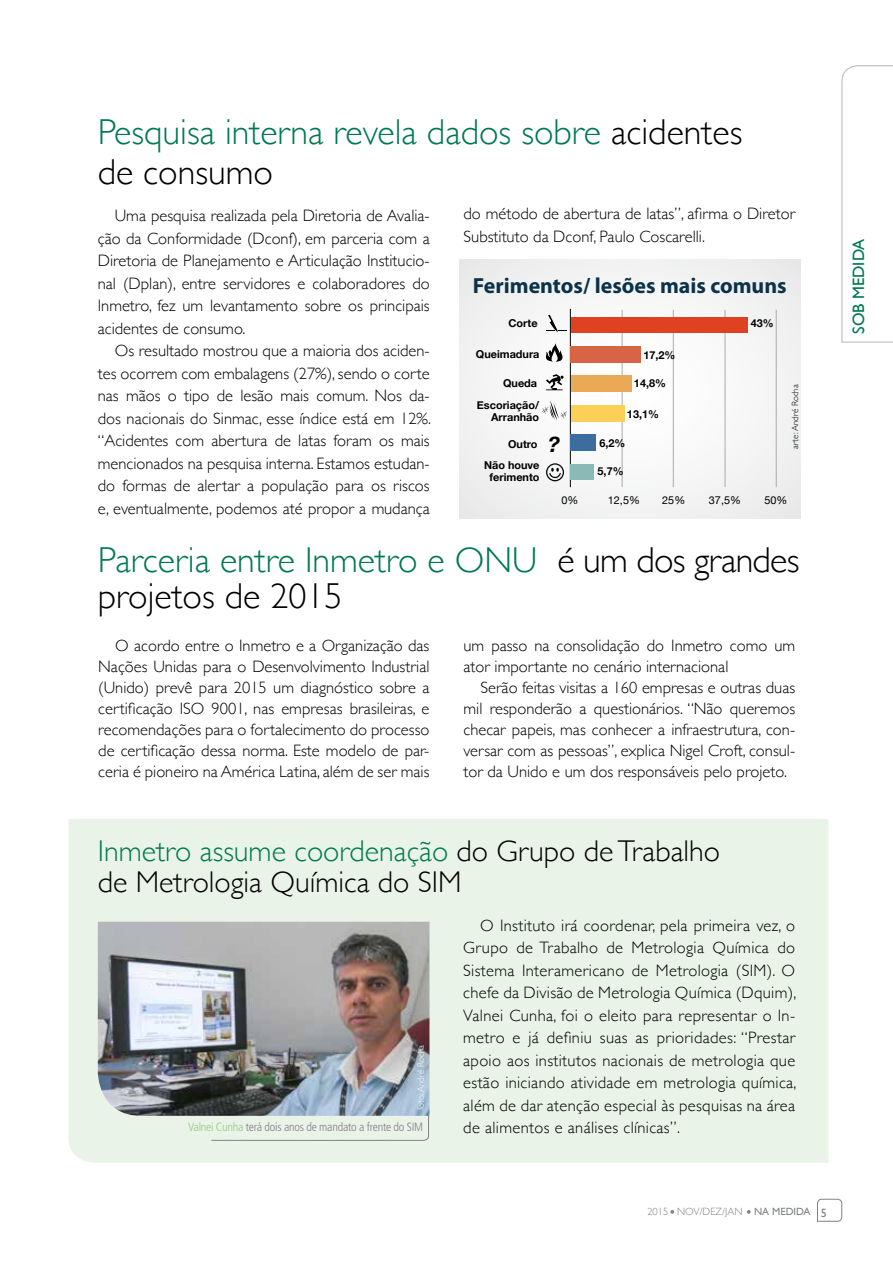
<style>
.page{position:relative;width:893px;height:1263px;background:#fff}
.page>*{position:absolute;margin:0;border:0;box-sizing:border-box;transform-origin:0 0}
.t1{font:300 36px/36px "Gill Sans";color:#000}
.t2{font:300 36px/40.5px "Gill Sans";color:#00794e}
.t3{font:300 30px/31.5px "Gill Sans";color:#000}
.t4{font:700 21.9px "Myriad Pro";color:#0b3249}
.t5{font:italic 700 21.15px "Helvetica Neue";color:#000}
.t6{font:300 16.5px/22.5px "Gill Sans";color:#000;text-align:justify}
.t7{font:16.5px "Gill Sans";color:#00794e}
.t8{font:300 condensed 12px "Frutiger";letter-spacing:-.02em;color:#808285}
.t9{font:700 10.95px/22.5px "Helvetica Neue";color:#000;text-align:right}
.t10{font:10.95px "Helvetica Neue";color:#000}
.t11{font:300 10.5px "Gill Sans";color:#808285}
.t12{font:300 9px "Gill Sans";color:#fff}
.t13{font:300 9px "Gill Sans";color:#000}
.s1{color:#000}
.s2{color:#00794e}
.s3{color:#93c789}
.s4{font-weight:400}
.s5{font-weight:400;font-size:12px}
</style>
<div class="page">
<svg style="left:670px;top:1210px;width:4px;height:4px"></svg>
<svg style="left:747px;top:1210px;width:4px;height:4px"></svg>
<svg style="left:817px;top:1199px;width:25px;height:22px"></svg>
<div style="left:68px;top:819px;width:760px;height:344px;background:#eaf3e7"></div>
<svg style="left:841px;top:65px;width:52px;height:278px"></svg>
<img style="left:98px;top:922px;width:331px;height:194px">
<svg style="left:211px;top:1114px;width:218px;height:27px;background:#dee7de"></svg>
<div style="left:459px;top:259px;width:342px;height:259px;background:#f4f4f5"></div>
<hr style="left:622px;top:310px;width:1px;height:177px;background:#aaa">
<hr style="left:673px;top:310px;width:1px;height:177px;background:#aaa">
<hr style="left:725px;top:310px;width:1px;height:177px;background:#aaa">
<hr style="left:776px;top:310px;width:1px;height:177px;background:#aaa">
<hr style="left:570px;top:309px;width:1px;height:178px;background:#010203">
<div style="left:571px;top:465px;width:23px;height:15px;background:#8bb9b6"></div>
<div style="left:571px;top:434px;width:25px;height:17px;background:#3b6d9f"></div>
<div style="left:571px;top:405px;width:53px;height:16px;background:#fccf56"></div>
<div style="left:571px;top:376px;width:60px;height:16px;background:#e9a955"></div>
<div style="left:571px;top:346px;width:70px;height:16px;background:#d76445"></div>
<div style="left:571px;top:317px;width:176px;height:15px;background:#de4221"></div>
<svg style="left:546px;top:315px;width:21px;height:17px"></svg>
<svg style="left:546px;top:343px;width:17px;height:19px"></svg>
<svg style="left:546px;top:374px;width:18px;height:16px"></svg>
<svg style="left:542px;top:401px;width:25px;height:19px"></svg>
<svg style="left:546px;top:463px;width:18px;height:18px"></svg>
<h1 class="t2" style="left:98px;top:110px;width:646px">Pesquisa interna revela dados sobre <span class="s1">acidentes de consumo</span></h1>
<p class="t6" style="left:98px;top:204px;width:333px;text-indent:17px">Uma pesquisa realizada pela Diretoria de Avalia&shy;ção da Conformidade (Dconf), em parceria com a Diretoria de Planejamento e Articulação Institucio&shy;nal (Dplan), entre servidores e colaboradores do Inmetro, fez um levantamento sobre os principais acidentes de consumo.</p>
<p class="t6" style="left:98px;top:339px;width:335px;text-indent:17px">Os resultado mostrou que a maioria dos aciden&shy;tes ocorrem com embalagens (27%), sendo o corte nas mãos o tipo de lesão mais comum. Nos da&shy;dos nacionais do Sinmac, esse índice está em 12%. “Acidentes com abertura de latas foram os mais mencionados na pesquisa interna. Estamos estudan&shy;do formas de alertar a população para os riscos e, eventualmente, podemos até propor a mudança</p>
<p class="t6" style="left:463px;top:202px;width:333px">do método de abertura de latas”, afirma o Diretor<br>Substituto da Dconf, Paulo Coscarelli.</p>
<h3 class="t4" style="left:473px;top:271px;width:315px">Ferimentos/ lesões mais comuns</h3>
<p class="t9" style="left:509px;top:312px;width:31px">Corte</p>
<p class="t9" style="left:476px;top:343px;width:65px">Queimadura</p>
<p class="t9" style="left:477px;top:372px;width:64px">Queda<br>Escoriação/</p>
<p class="t9" style="left:491px;top:406px;width:49px">Arranhão</p>
<p class="t9" style="left:484px;top:434px;width:57px;line-height:20.9px">Outro<br>Não houve</p>
<p class="t9" style="left:490px;top:466px;width:51px">ferimento</p>
<p class="t10" style="left:561px;top:492px;width:18px">0%</p>
<p class="t10" style="left:608px;top:492px;width:34px">12,5%</p>
<p class="t10" style="left:662px;top:492px;width:24px">25%</p>
<p class="t10" style="left:709px;top:492px;width:34px">37,5%</p>
<p class="t10" style="left:764px;top:492px;width:24px">50%</p>
<p class="t9" style="left:751px;top:312px;width:24px">43%</p>
<p class="t9" style="left:643px;top:344px;width:34px">17,2%</p>
<p class="t9" style="left:634px;top:372px;width:34px">14,8%</p>
<p class="t13" style="left:788px;top:449px;width:66px;rotate:-90deg">arte: André Rocha</p>
<p class="t9" style="left:627px;top:403px;width:34px">13,1%</p>
<p class="t5" style="left:548px;top:427px;width:14px">?</p>
<p class="t9" style="left:599px;top:432px;width:28px">6,2%</p>
<p class="t9" style="left:598px;top:460px;width:28px">5,7%</p>
<h1 class="t1" style="left:98px;top:541px;width:703px"><span class="s2">Parceria entre Inmetro e ONU</span> é um dos grandes projetos de 2015</h1>
<p class="t6" style="left:463px;top:634px;width:333px;line-height:21px">um passo na consolidação do Inmetro como um ator importante no cenário internacional</p>
<p class="t6" style="left:463px;top:676px;width:333px;line-height:21px;text-indent:17px">Serão feitas visitas a 160 empresas e outras duas mil responderão a questionários. “Não queremos checar papeis, mas conhecer a infraestrutura, con&shy;versar com as pessoas”, explica Nigel Croft, consul&shy;tor da Unido e um dos responsáveis pelo projeto.</p>
<p class="t6" style="left:98px;top:634px;width:333px;line-height:21px;text-indent:17px">O acordo entre o Inmetro e a Organização das Nações Unidas para o Desenvolvimento Industrial (Unido) prevê para 2015 um diagnóstico sobre a certificação ISO 9001, nas empresas brasileiras, e recomendações para o fortalecimento do processo de certificação dessa norma. Este modelo de par&shy;ceria é pioneiro na América Latina, além de ser mais</p>
<h2 class="t3" style="left:98px;top:834px;width:624px"><span class="s2">Inmetro assume coordenação</span> do Grupo de Trabalho de Metrologia Química do SIM</h2>
<p class="t12" style="left:414px;top:1110px;width:66px;rotate:-90deg">foto: André Rocha</p>
<p class="t8" style="left:188px;top:1120px;width:236px"><span class="s3">Valnei Cunha</span> terá dois anos de mandato a frente do SIM</p>
<p class="t6" style="left:463px;top:913px;width:335px;text-indent:17px">O Instituto irá coordenar, pela primeira vez, o Grupo de Trabalho de Metrologia Química do Sistema Interamericano de Metrologia (SIM). O chefe da Divisão de Metrologia Química (Dquim), Valnei Cunha, foi o eleito para representar o In&shy;metro e já definiu suas as prioridades: “Prestar apoio aos institutos nacionais de metrologia que estão iniciando atividade em metrologia química, além de dar atenção especial às pesquisas na área de alimentos e análises clínicas”.</p>
<p class="t7" style="left:849px;top:334px;width:97px;rotate:-90deg">SOB MEDIDA</p>
<p class="t11" style="left:647px;top:1203px;width:181px">2015 NOV/DEZ/JAN <span class="s4">NA MEDIDA</span> <span class="s5">5</span></p>
</div>
